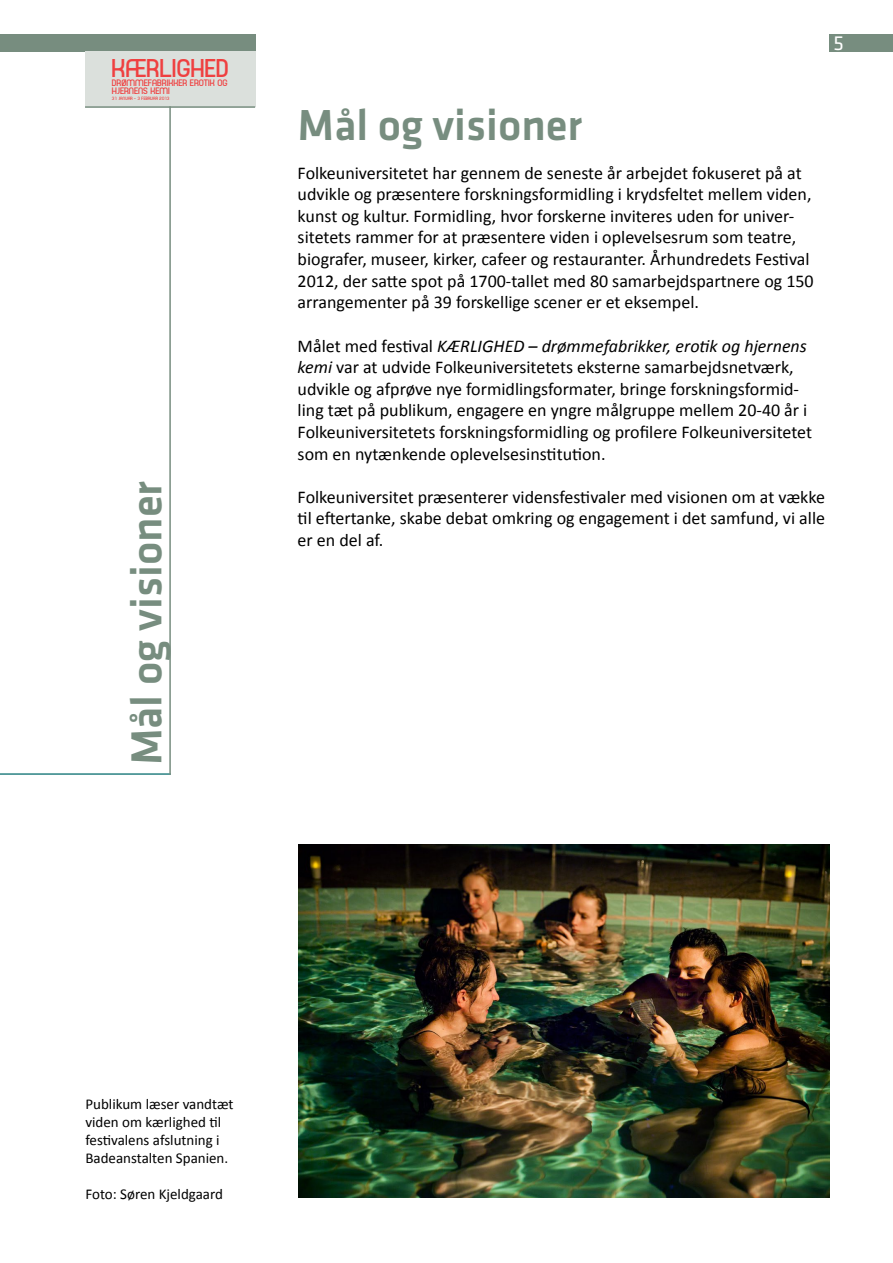
<style>
.page{position:relative;width:893px;height:1263px;background:#fff}
.page>*{position:absolute;margin:0;border:0;box-sizing:border-box;transform-origin:0 0}
.t1{font:500 45px "Klavika";color:#778d7f}
.t2{font:24.45px "Planet Estyle";color:#ef4040}
.t3{font:21px "Klavika";color:#fff}
.t4{font:18px/21.6px "Calibri";color:#000}
.t5{font:15px/18px "Calibri";color:#000}
.t6{font:8.85px/8.4px "Planet Estyle";color:#ef4040}
.t7{font:4.5px "Planet Estyle";color:#ef4040}
.s1{font-style:italic}
</style>
<div class="page">
<div style="left:0;top:34px;width:255px;height:17px;background:#778d7f"></div>
<div style="left:85px;top:51px;width:170px;height:55px;background:#dbe0dc"></div>
<hr style="left:0;top:773px;width:171px;height:2px;background:#298182">
<hr style="left:169px;top:106px;width:2px;height:669px;background:#778d7f">
<div style="left:829px;top:34px;width:64px;height:17px;background:#778d7f"></div>
<hr style="left:85px;top:106px;width:170px;height:2px;background:#778d7f">
<img style="left:298px;top:845px;width:531px;height:352px">
<h2 class="t2" style="left:113px;top:52px;width:118px">KÆRLIGHED</h2>
<p class="t6" style="left:112px;top:79px;width:117px">DRØMMEFABRIKKER EROTIK OG<br>HJERNENS KEMI</p>
<p class="t7" style="left:112px;top:96px;width:59px">31 JANUAR - 3 FEBRUAR 2013</p>
<h1 class="t1" style="left:116px;top:765px;width:286px;rotate:-90deg">Mål og visioner</h1>
<p class="t3" style="left:833px;top:29px;width:12px">5</p>
<h1 class="t1" style="left:298px;top:95px;width:286px">Mål og visioner</h1>
<p class="t4" style="left:298px;top:162px;width:518px">Folkeuniversitetet har gennem de seneste år arbejdet fokuseret på at udvikle og præsentere forskningsformidling i krydsfeltet mellem viden, kunst og kultur. Formidling, hvor forskerne inviteres uden for univer&shy;sitetets rammer for at præsentere viden i oplevelsesrum som teatre, biografer, museer, kirker, cafeer og restauranter. Århundredets Festival 2012, der satte spot på 1700-tallet med 80 samarbejdspartnere og 150 arrangementer på 39 forskellige scener er et eksempel.</p>
<p class="t4" style="left:298px;top:335px;width:516px">Målet med festival <span class="s1">KÆRLIGHED – drømmefabrikker, erotik og hjernens kemi</span> var at udvide Folkeuniversitetets eksterne samarbejdsnetværk, udvikle og afprøve nye formidlingsformater, bringe forskningsformid&shy;ling tæt på publikum, engagere en yngre målgruppe mellem 20-40 år i Folkeuniversitetets forskningsformidling og profilere Folkeuniversitetet som en nytænkende oplevelsesinstitution.</p>
<p class="t4" style="left:298px;top:486px;width:529px;text-align:justify">Folkeuniversitet præsenterer vidensfestivaler med visionen om at vække til eftertanke, skabe debat omkring og engagement i det samfund, vi alle er en del af.</p>
<p class="t5" style="left:85px;top:1095px;width:150px">Publikum læser vandtæt viden om kærlighed til festivalens afslutning i<br>Badeanstalten Spanien.</p>
<p class="t5" style="left:85px;top:1185px;width:139px">Foto: Søren Kjeldgaard</p>
</div>
